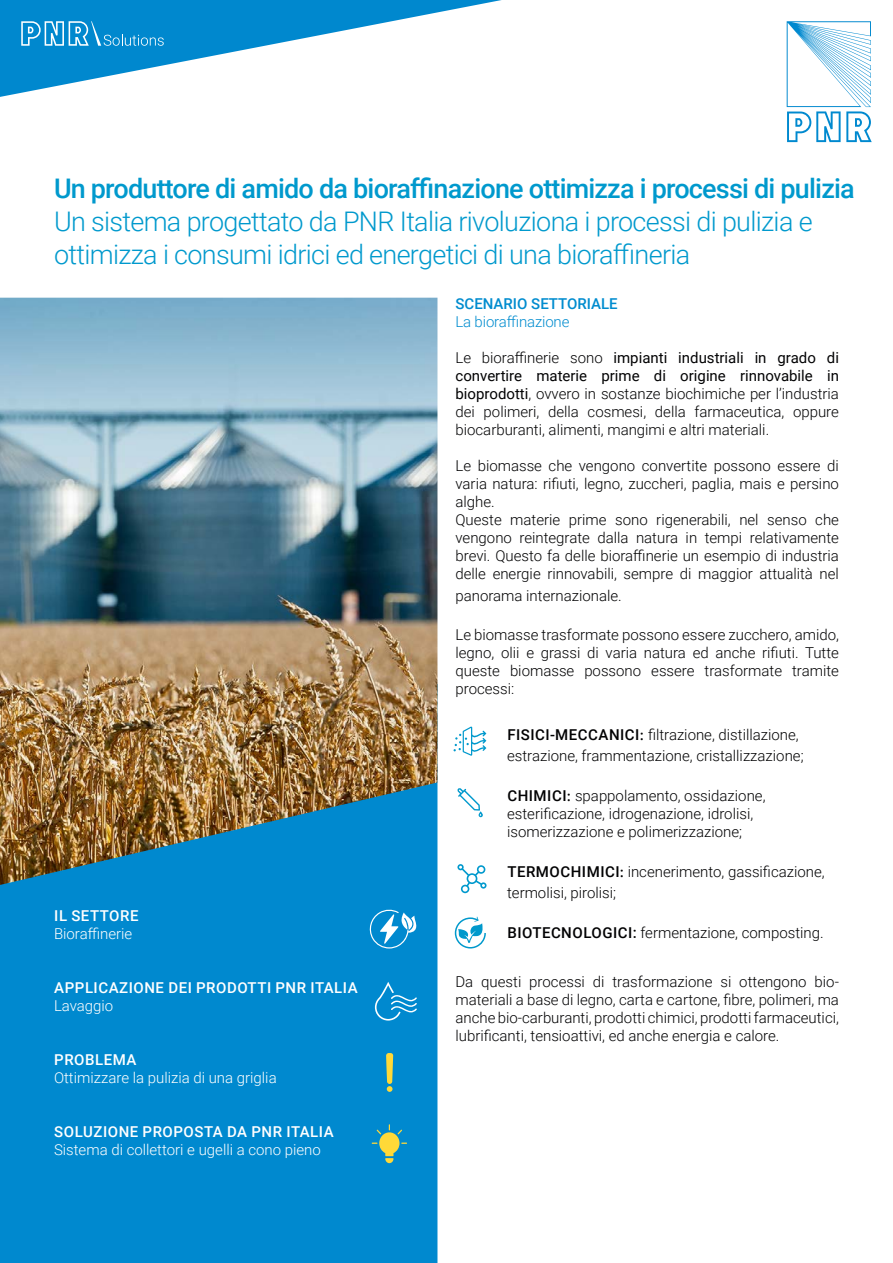
<style>
.page{position:relative;width:893px;height:1263px;background:#fff}
.page>*{position:absolute;margin:0;border:0;box-sizing:border-box;transform-origin:0 0}
.t1{font:300 27px/33px "Roboto";letter-spacing:-.025em;color:#0099cd}
.t2{font:500 27px "Roboto";letter-spacing:-.03em;color:#0099cd}
.t3{font:300 15px/18px "Roboto";color:#020203}
.t4{font:300 15px "Roboto";color:#fff}
.t5{font:500 15px "Roboto";letter-spacing:.035em;color:#fff}
.t6{font:500 15px "Roboto";color:#008ccf}
.t7{font:300 15px "Roboto";letter-spacing:-.01em;color:#008ccf}
.s1{font-weight:400}
.s2{font-weight:500}
.s3{font-family:"Minion Pro";font-weight:400;font-size:18px;color:#000}
</style>
<div class="page">
<svg style="left:0;top:0;width:502px;height:97px"></svg>
<div style="left:0;top:885px;width:437px;height:378px;background:#0089cf"></div>
<img style="left:0;top:298px;width:437px;height:587px">
<svg style="left:454px;top:726px;width:32px;height:30px"></svg>
<svg style="left:457px;top:788px;width:26px;height:29px"></svg>
<svg style="left:454px;top:917px;width:32px;height:32px"></svg>
<svg style="left:457px;top:864px;width:30px;height:29px"></svg>
<svg style="left:372px;top:1124px;width:35px;height:39px"></svg>
<svg style="left:386px;top:1053px;width:7px;height:39px"></svg>
<svg style="left:21px;top:21px;width:143px;height:25px;background:#319ed7"></svg>
<svg style="left:787px;top:21px;width:85px;height:121px"></svg>
<svg style="left:367px;top:909px;width:50px;height:39px;background:#3aa4d9"></svg>
<svg style="left:375px;top:982px;width:42px;height:38px;background:#259ad5"></svg>
<h1 class="t2" style="left:54px;top:169px;width:802px">Un produttore di amido da bioraffinazione ottimizza i processi di pulizia</h1>
<h1 class="t1" style="left:54px;top:204px;width:760px">Un sistema progettato da PNR Italia rivoluziona i processi di pulizia e ottimizza i consumi idrici ed energetici di una bioraffineria</h1>
<p class="t5" style="left:54px;top:905px;width:86px">IL SETTORE</p>
<p class="t4" style="left:54px;top:923px;width:80px">Bioraffinerie</p>
<p class="t5" style="left:54px;top:977px;width:305px">APPLICAZIONE DEI PRODOTTI PNR ITALIA</p>
<p class="t4" style="left:54px;top:995px;width:61px">Lavaggio</p>
<p class="t5" style="left:54px;top:1049px;width:84px">PROBLEMA</p>
<p class="t4" style="left:54px;top:1067px;width:224px">Ottimizzare la pulizia di una griglia</p>
<p class="t5" style="left:54px;top:1121px;width:281px">SOLUZIONE PROPOSTA DA PNR ITALIA</p>
<p class="t4" style="left:54px;top:1139px;width:268px">Sistema di collettori e ugelli a cono pieno</p>
<p class="t6" style="left:455px;top:293px;width:164px">SCENARIO SETTORIALE</p>
<p class="t7" style="left:455px;top:311px;width:115px">La bioraffinazione</p>
<p class="t3" style="left:455px;top:348px;width:385px;text-align:justify">Le bioraffinerie sono <span class="s1">impianti industriali in grado di convertire materie prime di origine rinnovabile in bioprodotti</span>, ovvero in sostanze biochimiche per l’industria dei polimeri, della cosmesi, della farmaceutica, oppure biocarburanti, alimenti, mangimi e altri materiali.</p>
<p class="t3" style="left:455px;top:456px;width:385px">Le biomasse che vengono convertite possono essere di varia natura: rifiuti, legno, zuccheri, paglia, mais e persino alghe.<br>Queste materie prime sono rigenerabili, nel senso che vengono reintegrate dalla natura in tempi relativamente brevi. Questo fa delle bioraffinerie un esempio di industria delle energie rinnovabili, sempre di maggior attualità nel</p>
<p class="t3" style="left:455px;top:586px;width:168px">panorama internazionale.</p>
<p class="t3" style="left:455px;top:625px;width:385px;text-align:justify">Le biomasse trasformate possono essere zucchero, amido, legno, olii e grassi di varia natura ed anche rifiuti. Tutte queste biomasse possono essere trasformate tramite processi:</p>
<p class="t3" style="left:507px;top:723px;width:298px;line-height:21.6px"><span class="s2">FISICI-MECCANICI</span><span class="s3">:</span> filtrazione, distillazione, estrazione, frammentazione, cristallizzazione;</p>
<p class="t3" style="left:507px;top:786px;width:260px"><span class="s2">CHIMICI</span><span class="s3">:</span> spappolamento, ossidazione, esterificazione, idrogenazione, idrolisi, isomerizzazione e polimerizzazione;</p>
<p class="t3" style="left:507px;top:860px;width:319px;line-height:21.6px"><span class="s2">TERMOCHIMICI</span><span class="s3">:</span> incenerimento, gassificazione, termolisi, pirolisi;</p>
<p class="t3" style="left:507px;top:923px;width:318px"><span class="s2">BIOTECNOLOGICI:</span> fermentazione, composting.</p>
<p class="t3" style="left:455px;top:972px;width:385px;text-align:justify">Da questi processi di trasformazione si ottengono bio&shy;materiali a base di legno, carta e cartone, fibre, polimeri, ma anche bio-carburanti, prodotti chimici, prodotti farmaceutici, lubrificanti, tensioattivi, ed anche energia e calore.</p>
</div>
